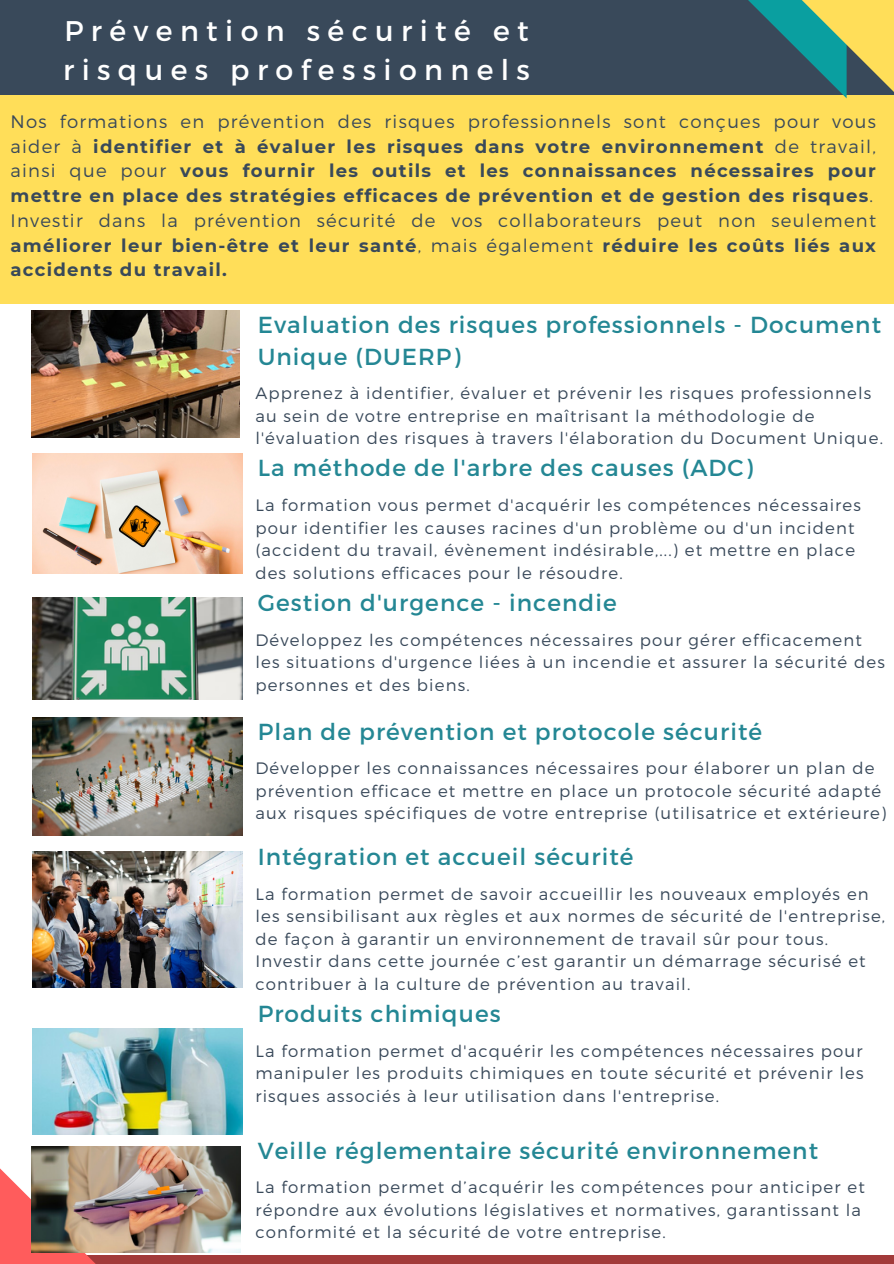
<style>
.page{position:relative;width:894px;height:1264px;background:#fff}
.page>*{position:absolute;margin:0;border:0;box-sizing:border-box;transform-origin:0 0}
.t1{font:28.35px/39.3px "Montserrat";letter-spacing:.26em;color:#fff}
.t2{font:23.1px/31.5px "Montserrat";letter-spacing:.045em;color:#248794}
.t3{font:700 18px/24.8px "Montserrat";letter-spacing:.07em;color:#39495a;text-align:justify}
.t4{font:300 18px/24.8px "Montserrat";letter-spacing:.07em;color:#39495a;text-align:justify}
.t5{font:300 16.5px/22.5px "Montserrat";letter-spacing:.07em;color:#39495a}
.s1{font-weight:300}
.s2{font-weight:700}
</style>
<div class="page">
<div style="left:0;top:1254px;width:893px;height:9px;background:#a23a3a"></div>
<div style="left:0;top:80px;width:893px;height:223px;background:#ffde59"></div>
<div style="left:0;top:0;width:893px;height:95px;background:#39495a"></div>
<svg style="left:748px;top:0;width:145px;height:99px"></svg>
<svg style="left:0;top:1098px;width:192px;height:165px"></svg>
<img style="left:31px;top:310px;width:209px;height:128px">
<img style="left:33px;top:454px;width:209px;height:119px">
<img style="left:33px;top:597px;width:209px;height:102px">
<img style="left:33px;top:717px;width:209px;height:118px">
<img style="left:33px;top:1028px;width:209px;height:106px">
<img style="left:31px;top:1146px;width:210px;height:106px">
<img style="left:33px;top:851px;width:209px;height:136px">
<p class="t1" style="left:63px;top:10px;width:468px">Prévention sécurité et risques professionnels</p>
<h1 class="t3" style="left:10px;top:109px;width:866px"><span class="s1">Nos formations en prévention des risques professionnels sont conçues pour vous aider à</span> identifier et à évaluer les risques dans votre environnement <span class="s1">de travail, ainsi que pour</span> vous fournir les outils et les connaissances nécessaires pour mettre en place des stratégies efficaces de prévention et de gestion des risques<span class="s1">.</span></h1>
<p class="t4" style="left:10px;top:207px;width:866px">Investir dans la prévention sécurité de vos collaborateurs peut non seulement <span class="s2">améliorer leur bien-être et leur santé</span>, mais également <span class="s2">réduire les coûts liés aux accidents du travail.</span></p>
<p class="t2" style="left:258px;top:308px;width:624px">Evaluation des risques professionnels - Document<br>Unique (DUERP)</p>
<p class="t5" style="left:255px;top:381px;width:629px">Apprenez à identifier, évaluer et prévenir les risques professionnels au sein de votre entreprise en maîtrisant la méthodologie de l'évaluation des risques à travers l'élaboration du Document Unique.</p>
<p class="t2" style="left:258px;top:451px;width:496px">La méthode de l'arbre des causes (ADC)</p>
<p class="t5" style="left:255px;top:493px;width:607px">La formation vous permet d'acquérir les compétences nécessaires pour identifier les causes racines d'un problème ou d'un incident (accident du travail, évènement indésirable,...) et mettre en place des solutions efficaces pour le résoudre.</p>
<p class="t2" style="left:258px;top:585px;width:360px">Gestion d'urgence - incendie</p>
<h2 class="t5" style="left:255px;top:627px;width:630px">Développez les compétences nécessaires pour gérer efficacement les situations d'urgence liées à un incendie et assurer la sécurité des personnes et des biens.</h2>
<p class="t2" style="left:258px;top:714px;width:506px">Plan de prévention et protocole sécurité</p>
<h2 class="t5" style="left:255px;top:756px;width:632px">Développer les connaissances nécessaires pour élaborer un plan de prévention efficace et mettre en place un protocole sécurité adapté aux risques spécifiques de votre entreprise (utilisatrice et extérieure)</h2>
<p class="t2" style="left:258px;top:839px;width:377px">Intégration et accueil sécurité</p>
<h2 class="t5" style="left:255px;top:881px;width:631px">La formation permet de savoir accueillir les nouveaux employés en les sensibilisant aux règles et aux normes de sécurité de l'entreprise, de façon à garantir un environnement de travail sûr pour tous.<br>Investir dans cette journée c’est garantir un démarrage sécurisé et contribuer à la culture de prévention au travail.</h2>
<p class="t2" style="left:258px;top:996px;width:244px">Produits chimiques</p>
<h2 class="t5" style="left:255px;top:1038px;width:609px;text-align:justify">La formation permet d'acquérir les compétences nécessaires pour manipuler les produits chimiques en toute sécurité et prévenir les risques associés à leur utilisation dans l'entreprise.</h2>
<p class="t2" style="left:258px;top:1133px;width:561px">Veille réglementaire sécurité environnement</p>
<h2 class="t5" style="left:255px;top:1175px;width:610px">La formation permet d’acquérir les compétences pour anticiper et répondre aux évolutions législatives et normatives, garantissant la conformité et la sécurité de votre entreprise.</h2>
</div>
